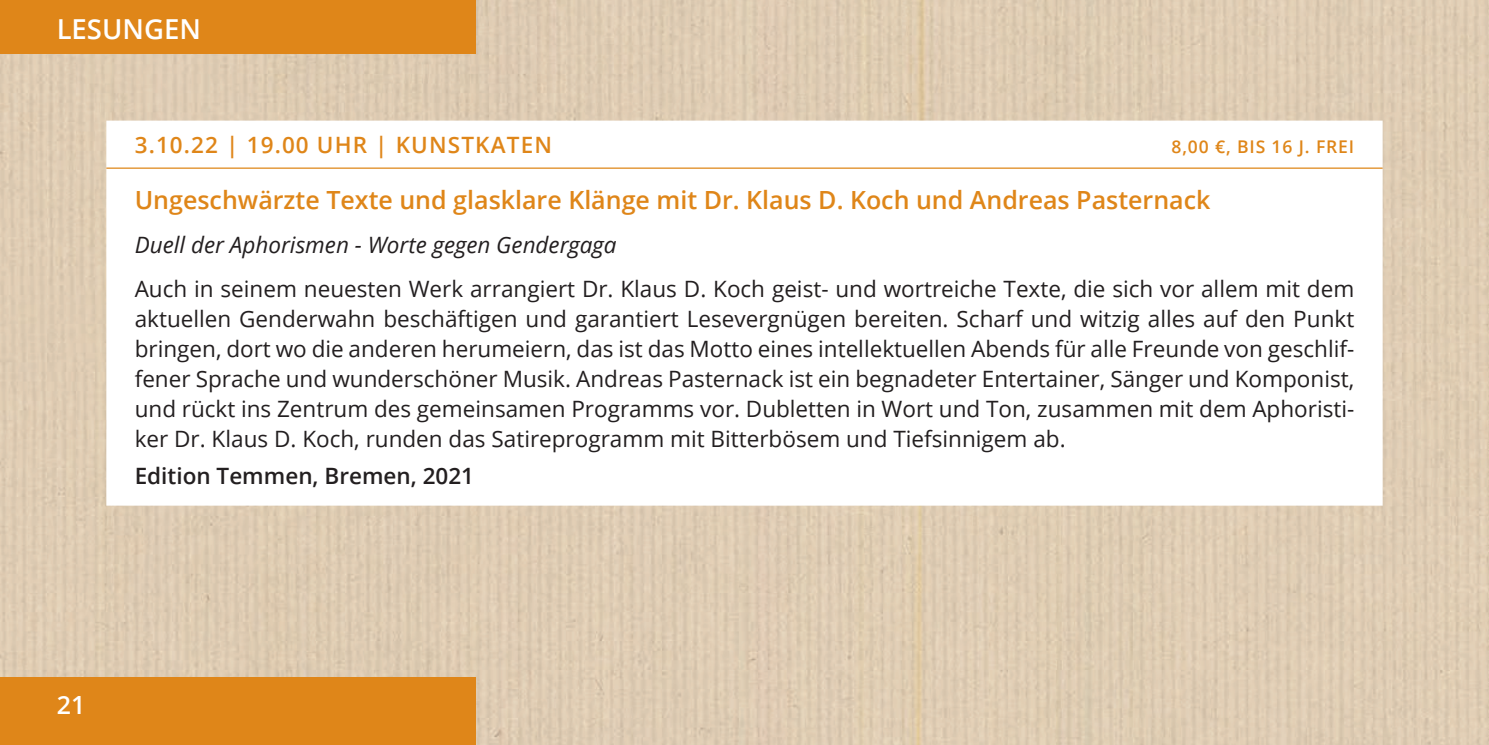
<style>
.page{position:relative;width:1489px;height:745px;background:#fff}
.page>*{position:absolute;margin:0;border:0;box-sizing:border-box;transform-origin:0 0}
.Lotse21_Headline{font:600 27.5px "Open Sans";color:#fff}
._22_Literatur_Verans{font:600 25px "Open Sans";color:#df8619}
.Seitenzahl{font:600 25px "Open Sans";color:#fff}
._22_Literatur_Text_V{font:22.5px/30px "Open Sans";color:#231f20;text-align:justify}
._22_Literatur_Text_V-2{font:italic 22.5px "Open Sans";color:#231f20}
._22_Literatur_Termin{font:600 22.5px "Open Sans";letter-spacing:.05em;color:#df8619}
._22_Literatur_Text_V-3{font:600 22.5px "Open Sans";color:#231f20}
._22_Literatur_Termin-2{font:600 17.5px "Open Sans";letter-spacing:.05em;color:#df8619}
</style>
<div class="page">
<img style="left:1px;top:0;width:1487px;height:744px">
<img style="left:0;top:0;width:1px;height:744px">
<div style="left:0;top:677px;width:475px;height:67px;background:#df8619"></div>
<div style="left:0;top:0;width:475px;height:53px;background:#df8619"></div>
<svg style="left:106px;top:120px;width:1276px;height:385px"></svg>
<hr style="left:106px;top:167px;width:1276px;height:2px;background:#df8619">
<p class="Lotse21_Headline" style="left:57px;top:10px;width:146px">LESUNGEN</p>
<p class="_22_Literatur_Termin" style="left:135px;top:129px;width:419px">3.10.22 | 19.00 UHR | KUNSTKATEN</p>
<p class="_22_Literatur_Termin-2" style="left:1171px;top:134px;width:184px">8,00 €, BIS 16 J. FREI</p>
<p class="_22_Literatur_Verans" style="left:135px;top:182px;width:1077px">Ungeschwärzte Texte und glasklare Klänge mit Dr. Klaus D. Koch und Andreas Pasternack</p>
<p class="_22_Literatur_Text_V-2" style="left:135px;top:229px;width:483px">Duell der Aphorismen - Worte gegen Gendergaga</p>
<p class="_22_Literatur_Text_V" style="left:135px;top:273px;width:1220px">Auch in seinem neuesten Werk arrangiert Dr. Klaus D. Koch geist- und wortreiche Texte, die sich vor allem mit dem aktuellen Genderwahn beschäftigen und garantiert Lesevergnügen bereiten. Scharf und witzig alles auf den Punkt bringen, dort wo die anderen herumeiern, das ist das Motto eines intellektuellen Abends für alle Freunde von geschlif&shy;fener Sprache und wunderschöner Musik. Andreas Pasternack ist ein begnadeter Entertainer, Sänger und Komponist, und rückt ins Zentrum des gemeinsamen Programms vor. Dubletten in Wort und Ton, zusammen mit dem Aphoristi&shy;ker Dr. Klaus D. Koch, runden das Satireprogramm mit Bitterbösem und Tiefsinnigem ab.</p>
<p class="_22_Literatur_Text_V-3" style="left:135px;top:460px;width:341px">Edition Temmen, Bremen, 2021</p>
<p class="Seitenzahl" style="left:57px;top:687px;width:30px">21</p>
</div>
